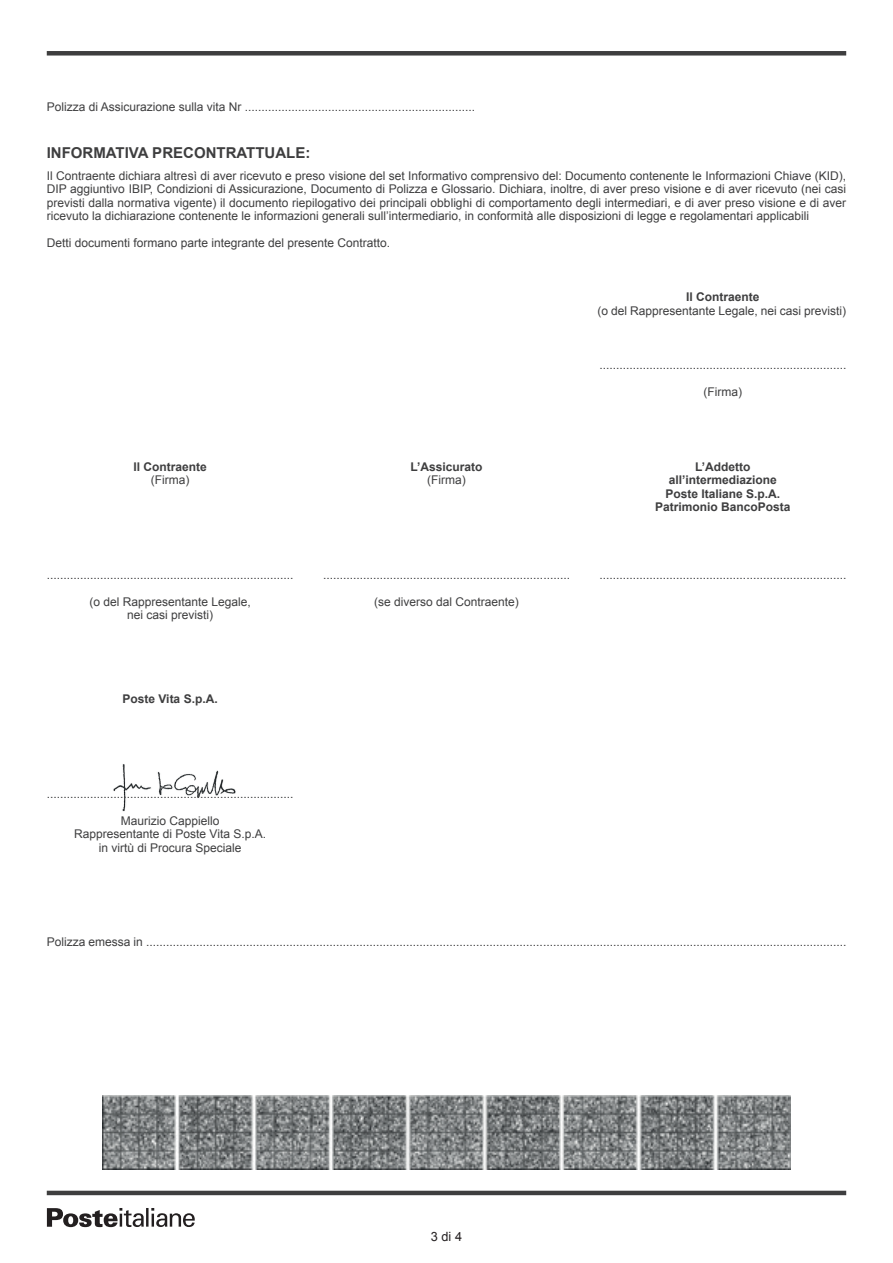
<style>
.page{position:relative;width:893px;height:1263px;background:#fff}
.page>*{position:absolute;margin:0;border:0;box-sizing:border-box;transform-origin:0 0}
.t1{font:700 15px "Arial";color:#3e3e3f}
.t2{font:12.75px "Arial";color:#231f20}
.t3{font:12px/13.5px "Arial";color:#3e3e3f;text-align:center}
.t4{font:700 12px/13.5px "Arial";color:#3e3e3f;text-align:center}
</style>
<div class="page">
<div style="left:47px;top:51px;width:799px;height:5px;background:#3e3e3f"></div>
<svg style="left:47px;top:1208px;width:148px;height:19px"></svg>
<hr style="left:47px;top:1191px;width:799px;height:4px;background:#3e3e3f">
<img style="left:113px;top:764px;width:123px;height:48px">
<img style="left:103px;top:1096px;width:687px;height:73px">
<p class="t3" style="left:47px;top:100px;width:430px">Polizza di Assicurazione sulla vita Nr .....................................................................</p>
<p class="t1" style="left:47px;top:143px;width:265px">INFORMATIVA PRECONTRATTUALE:</p>
<p class="t3" style="left:47px;top:169px;width:801px;text-align:justify">Il Contraente dichiara altresì di aver ricevuto e preso visione del set Informativo comprensivo del: Documento contenente le Informazioni Chiave (KID), DIP aggiuntivo IBIP, Condizioni di Assicurazione, Documento di Polizza e Glossario. Dichiara, inoltre, di aver preso visione e di aver ricevuto (nei casi previsti dalla normativa vigente) il documento riepilogativo dei principali obblighi di comportamento degli intermediari, e di aver preso visione e di aver ricevuto la dichiarazione contenente le informazioni generali sull’intermediario, in conformità alle disposizioni di legge e regolamentari applicabili</p>
<p class="t3" style="left:47px;top:236px;width:345px">Detti documenti formano parte integrante del presente Contratto.</p>
<p class="t4" style="left:686px;top:291px;width:75px">Il Contraente</p>
<p class="t3" style="left:597px;top:304px;width:250px">(o del Rappresentante Legale, nei casi previsti)</p>
<p class="t4" style="left:133px;top:460px;width:75px">Il Contraente</p>
<p class="t3" style="left:151px;top:473px;width:40px">(Firma)</p>
<p class="t3" style="left:47px;top:568px;width:248px">..........................................................................</p>
<p class="t3" style="left:89px;top:595px;width:163px">(o del Rappresentante Legale, nei casi previsti)</p>
<p class="t4" style="left:123px;top:692px;width:97px">Poste Vita S.p.A.</p>
<p class="t4" style="left:410px;top:460px;width:74px">L’Assicurato</p>
<p class="t3" style="left:427px;top:473px;width:40px">(Firma)</p>
<p class="t3" style="left:323px;top:568px;width:248px">..........................................................................</p>
<p class="t3" style="left:374px;top:595px;width:146px">(se diverso dal Contraente)</p>
<p class="t3" style="left:599px;top:358px;width:248px">..........................................................................</p>
<p class="t3" style="left:704px;top:385px;width:40px">(Firma)</p>
<p class="t4" style="left:655px;top:460px;width:137px">L’Addetto all’intermediazione<br>Poste Italiane S.p.A.<br>Patrimonio BancoPosta</p>
<p class="t3" style="left:599px;top:568px;width:248px">..........................................................................</p>
<p class="t3" style="left:47px;top:787px;width:248px">..........................................................................</p>
<p class="t3" style="left:74px;top:814px;width:193px">Maurizio Cappiello<br>Rappresentante di Poste Vita S.p.A. in virtù di Procura Speciale</p>
<p class="t3" style="left:47px;top:935px;width:801px">Polizza emessa in ..................................................................................................................................................................................................................</p>
<p class="t2" style="left:431px;top:1228px;width:33px">3 di 4</p>
</div>
